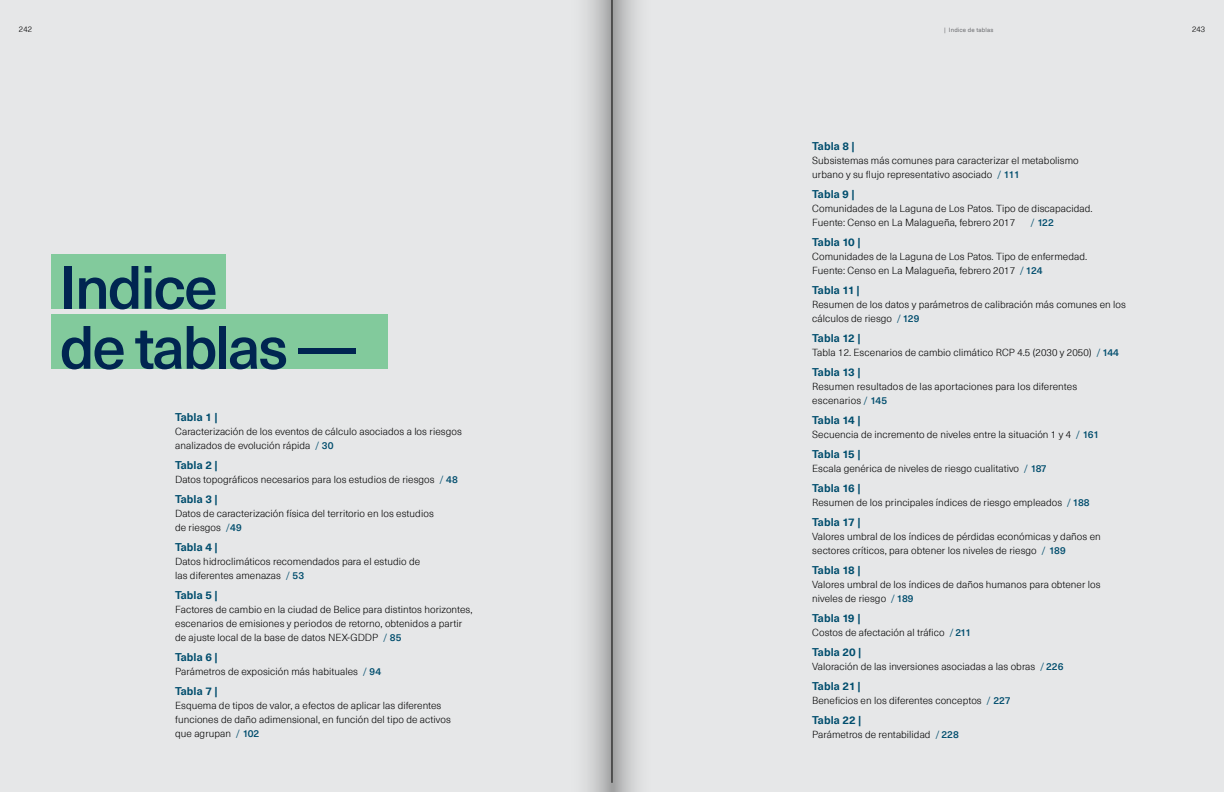
<style>
.page{position:relative;width:1224px;height:792px;background:#e6e7e8}
.page>*{position:absolute;margin:0;border:0;box-sizing:border-box;transform-origin:0 0}
.t1{font:500 60px/60px "Neue Haas Unica Pro";letter-spacing:-.04em;color:#002551}
.t2{font:700 11px "Neue Haas Unica Pro";letter-spacing:.005em;color:#004d6d}
.t3{font:300 10px/14px "Neue Haas Unica Pro";letter-spacing:.005em;color:#000}
.t4{font:500 10px "Neue Haas Unica Pro";color:#004d6d}
.t5{font:300 8px "Neue Haas Unica Pro";color:#000}
.t6{font:6px "Neue Haas Unica Pro";letter-spacing:.025em;color:#6d6e71}
.s1{color:#004d6d}
.s2{font-weight:500;color:#004d6d}
.s3{font-weight:300}
</style>
<div class="page">
<div style="left:563px;top:0;width:49px;height:792px;background:linear-gradient(to right,#f4f5f6,#b0b1b2)"></div>
<div style="left:612px;top:0;width:47px;height:792px;background:linear-gradient(to right,#adaeae,#f5f6f7)"></div>
<div style="left:51px;top:254px;width:174px;height:55px;background:#82ca9c"></div>
<div style="left:51px;top:314px;width:337px;height:55px;background:#82ca9c"></div>
<p class="t5" style="left:19px;top:24px;width:15px">242</p>
<p class="t5" style="left:1192px;top:24px;width:15px">243</p>
<p class="t6" style="left:944px;top:26px;width:51px">| Indice de tablas</p>
<h1 class="t1" style="left:60px;top:258px;width:299px">Indice<br>de tablas —</h1>
<p class="t2" style="left:175px;top:410px;width:44px">Tabla 1 |</p>
<p class="t3" style="left:175px;top:424px;width:288px">Caracterización de los eventos de cálculo asociados a los riesgos analizados de evolución rápida <span class="s1">/</span> <span class="s2">30</span></p>
<p class="t2" style="left:175px;top:458px;width:44px">Tabla 2 |</p>
<p class="t3" style="left:175px;top:472px;width:284px">Datos topográficos necesarios para los estudios de riesgos <span class="s1">/</span> <span class="s2">48</span></p>
<p class="t2" style="left:175px;top:492px;width:44px">Tabla 3 |</p>
<p class="t3" style="left:175px;top:506px;width:260px">Datos de caracterización física del territorio en los estudios de riesgos <span class="s1">/</span><span class="s2">49</span></p>
<p class="t2" style="left:175px;top:540px;width:44px">Tabla 4 |</p>
<p class="t3" style="left:175px;top:554px;width:247px">Datos hidroclimáticos recomendados para el estudio de las diferentes amenazas <span class="s1">/</span> <span class="s2">53</span></p>
<p class="t2" style="left:175px;top:588px;width:44px">Tabla 5 |</p>
<p class="t3" style="left:175px;top:602px;width:299px">Factores de cambio en la ciudad de Belice para distintos horizontes, escenarios de emisiones y periodos de retorno, obtenidos a partir de ajuste local de la base de datos NEX-GDDP <span class="s1">/</span> <span class="s2">85</span></p>
<p class="t2" style="left:175px;top:650px;width:44px">Tabla 6 |</p>
<p class="t3" style="left:175px;top:664px;width:208px">Parámetros de exposición más habituales <span class="s1">/</span> <span class="s2">94</span></p>
<p class="t2" style="left:175px;top:684px;width:44px">Tabla 7 |</p>
<p class="t3" style="left:175px;top:698px;width:277px">Esquema de tipos de valor, a efectos de aplicar las diferentes funciones de daño adimensional, en función del tipo de activos que agrupan <span class="s1">/</span> <span class="s2">102</span></p>
<p class="t2" style="left:812px;top:139px;width:44px">Tabla 8 |</p>
<p class="t3" style="left:812px;top:154px;width:268px">Subsistemas más comunes para caracterizar el metabolismo urbano y su flujo representativo asociado <span class="s1">/</span> <span class="s2">111</span></p>
<p class="t2" style="left:812px;top:187px;width:44px">Tabla 9 |</p>
<p class="t3" style="left:812px;top:202px;width:282px">Comunidades de la Laguna de Los Patos. Tipo de discapacidad.<br>Fuente: Censo en La Malagueña, febrero 2017</p>
<p class="t4" style="left:1031px;top:217px;width:25px"><span class="s3">/</span> 122</p>
<p class="t2" style="left:812px;top:235px;width:50px">Tabla 10 |</p>
<p class="t3" style="left:812px;top:250px;width:277px">Comunidades de la Laguna de Los Patos. Tipo de enfermedad.<br>Fuente: Censo en La Malagueña, febrero 2017 <span class="s1">/</span> <span class="s2">124</span></p>
<p class="t2" style="left:812px;top:283px;width:49px">Tabla 11 |</p>
<p class="t3" style="left:812px;top:298px;width:315px">Resumen de los datos y parámetros de calibración más comunes en los cálculos de riesgo <span class="s1">/</span> <span class="s2">129</span></p>
<p class="t2" style="left:812px;top:331px;width:50px">Tabla 12 |</p>
<p class="t3" style="left:812px;top:346px;width:308px">Tabla 12. Escenarios de cambio climático RCP 4.5 (2030 y 2050) <span class="s1">/</span> <span class="s2">144</span></p>
<p class="t2" style="left:812px;top:365px;width:50px">Tabla 13 |</p>
<p class="t3" style="left:812px;top:380px;width:266px">Resumen resultados de las aportaciones para los diferentes escenarios <span class="s1">/</span> <span class="s2">145</span></p>
<p class="t2" style="left:812px;top:413px;width:50px">Tabla 14 |</p>
<p class="t3" style="left:812px;top:428px;width:289px">Secuencia de incremento de niveles entre la situación 1 y 4 <span class="s1">/</span> <span class="s2">161</span></p>
<p class="t2" style="left:812px;top:447px;width:50px">Tabla 15 |</p>
<p class="t3" style="left:812px;top:462px;width:236px">Escala genérica de niveles de riesgo cualitativo <span class="s1">/</span> <span class="s2">187</span></p>
<p class="t2" style="left:812px;top:481px;width:50px">Tabla 16 |</p>
<p class="t3" style="left:812px;top:496px;width:279px">Resumen de los principales índices de riesgo empleados <span class="s1">/</span> <span class="s2">188</span></p>
<p class="t2" style="left:812px;top:515px;width:50px">Tabla 17 |</p>
<p class="t3" style="left:812px;top:530px;width:290px">Valores umbral de los índices de pérdidas económicas y daños en sectores críticos, para obtener los niveles de riesgo <span class="s1">/</span> <span class="s2">189</span></p>
<p class="t2" style="left:812px;top:563px;width:50px">Tabla 18 |</p>
<p class="t3" style="left:812px;top:578px;width:290px">Valores umbral de los índices de daños humanos para obtener los niveles de riesgo <span class="s1">/</span> <span class="s2">189</span></p>
<p class="t2" style="left:812px;top:611px;width:50px">Tabla 19 |</p>
<p class="t3" style="left:812px;top:626px;width:161px">Costos de afectación al tráfico <span class="s1">/</span> <span class="s2">211</span></p>
<p class="t2" style="left:812px;top:645px;width:51px">Tabla 20 |</p>
<p class="t3" style="left:812px;top:660px;width:253px">Valoración de las inversiones asociadas a las obras <span class="s1">/</span> <span class="s2">226</span></p>
<p class="t2" style="left:812px;top:679px;width:50px">Tabla 21 |</p>
<p class="t3" style="left:812px;top:694px;width:200px">Beneficios en los diferentes conceptos <span class="s1">/</span> <span class="s2">227</span></p>
<p class="t2" style="left:812px;top:713px;width:51px">Tabla 22 |</p>
<p class="t3" style="left:812px;top:728px;width:148px">Parámetros de rentabilidad <span class="s1">/</span> <span class="s2">228</span></p>
</div>
